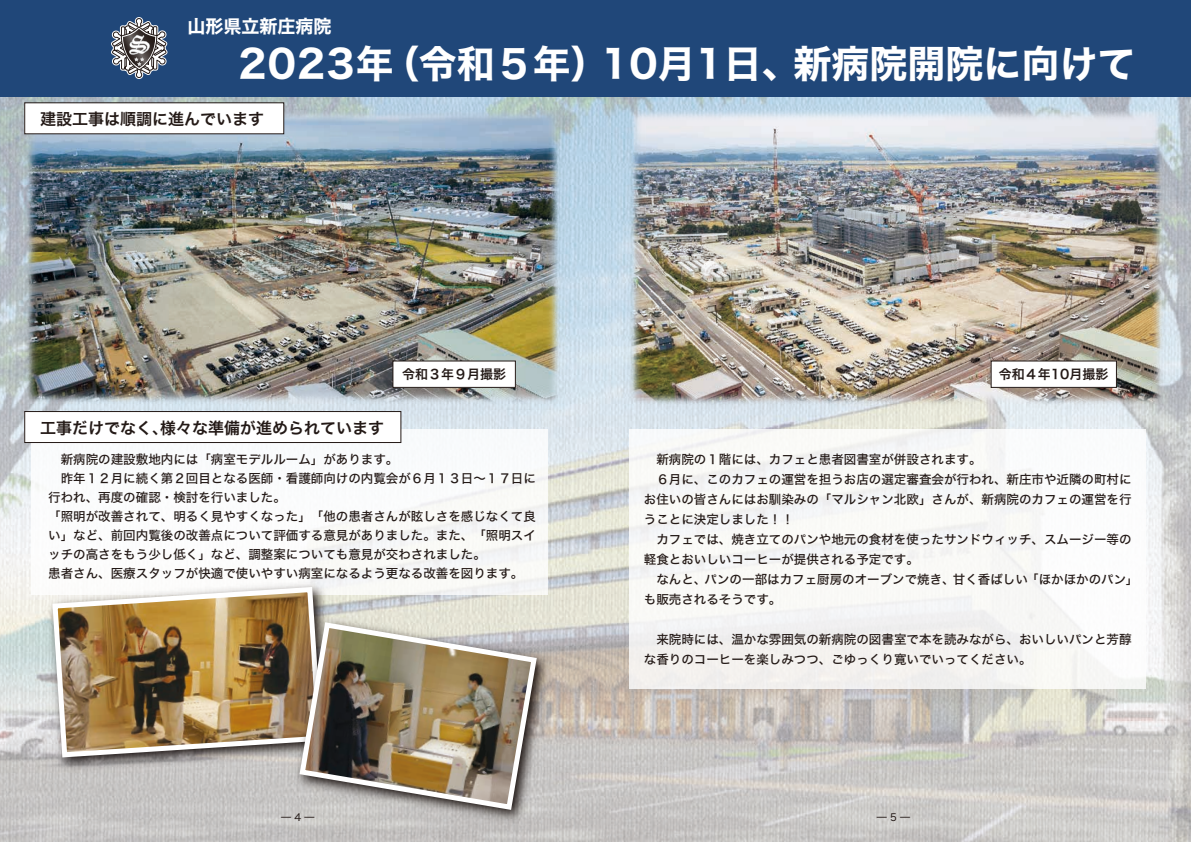
<style>
.page{position:relative;width:1191px;height:842px;background:#fff}
.page>*{position:absolute;margin:0;border:0;box-sizing:border-box;transform-origin:0 0}
.t1{font:38px "Hira Kaku Std W7";color:#fff}
.t2{font:18px "Hira Kaku Std W7";color:#fff}
.t3{font:16px "Hira Kaku Std W6";color:#231916}
.t4{font:13px "Hira Kaku Std W6";color:#231916}
.t5{font:12.5px/20px "Hira Kaku Std W5";color:#231916}
.t6{font:10px "Hira Kaku Std W4";color:#231916}
</style>
<div class="page">
<img style="left:0;top:97px;width:1191px;height:745px">
<img style="left:19px;top:102px;width:547px;height:307px">
<img style="left:623px;top:103px;width:546px;height:305px">
<div style="left:0;top:0;width:1191px;height:97px;background:#204779"></div>
<img style="left:108px;top:17px;width:62px;height:328px">
<div style="left:25px;top:103px;width:259px;height:31px;background:#fff"></div>
<div style="left:24px;top:102px;width:260px;height:32px;border:1px solid #231916"></div>
<div style="left:393px;top:361px;width:122px;height:26px;background:#fff"></div>
<div style="left:392px;top:360px;width:124px;height:28px;border:1px solid #231916"></div>
<div style="left:32px;top:429px;width:516px;height:166px;background:#fff"></div>
<div style="left:991px;top:361px;width:125px;height:26px;background:#fff"></div>
<div style="left:990px;top:360px;width:127px;height:28px;border:1px solid #231916"></div>
<div style="left:629px;top:429px;width:516px;height:260px;background:#f8f8f6"></div>
<div style="left:25px;top:411px;width:376px;height:31px;background:#fff"></div>
<div style="left:24px;top:411px;width:377px;height:32px;border:1px solid #231916"></div>
<img style="left:21px;top:555px;width:341px;height:243px">
<img style="left:50px;top:584px;width:275px;height:176px">
<img style="left:268px;top:590px;width:309px;height:252px">
<img style="left:297px;top:619px;width:242px;height:194px">
<h2 class="t2" style="left:187px;top:12px;width:145px">山形県立新庄病院</h2>
<h1 class="t1" style="left:239px;top:34px;width:898px">2023年（令和５年）10月1日､ 新病院開院に向けて</h1>
<p class="t3" style="left:40px;top:107px;width:225px">建設工事は順調に進んでいます</p>
<p class="t3" style="left:40px;top:415px;width:345px">工事だけでなく､様々な準備が進められています</p>
<p class="t4" style="left:402px;top:364px;width:105px">令和３年９月撮影</p>
<p class="t4" style="left:999px;top:364px;width:111px">令和４年10月撮影</p>
<p class="t5" style="left:48px;top:450px;width:489px;line-height:19px">　新病院の建設敷地内には「病室モデルルーム」があります。<br>　昨年１２月に続く第２回目となる医師・看護師向けの内覧会が６月１３日～１７日に行われ、再度の確認・検討を行いました。<br>「照明が改善されて、明るく見やすくなった」「他の患者さんが眩しさを感じなくて良い」など、前回内覧後の改善点について評価する意見がありました。また、「照明スイッチの高さをもう少し低く」など、調整案についても意見が交わされました。<br>患者さん、医療スタッフが快適で使いやすい病室になるよう更なる改善を図ります。</p>
<p class="t5" style="left:644px;top:450px;width:496px">　新病院の１階には、カフェと患者図書室が併設されます。<br>　６月に、このカフェの運営を担うお店の選定審査会が行われ、新庄市や近隣の町村にお住いの皆さんにはお馴染みの「マルシャン北欧」さんが、新病院のカフェの運営を行うことに決定しました！！<br>　カフェでは、焼き立てのパンや地元の食材を使ったサンドウィッチ、スムージー等の軽食とおいしいコーヒーが提供される予定です。<br>　なんと、パンの一部はカフェ厨房のオーブンで焼き、甘く香ばしい「ほかほかのパン」も販売されるそうです。</p>
<p class="t5" style="left:644px;top:630px;width:489px">　来院時には、温かな雰囲気の新病院の図書室で本を読みながら、おいしいパンと芳醇な香りのコーヒーを楽しみつつ、ごゆっくり寛いでいってください。</p>
<p class="t6" style="left:281px;top:809px;width:35px">̶ 4 ̶</p>
<p class="t6" style="left:876px;top:809px;width:35px">̶ 5 ̶</p>
</div>
